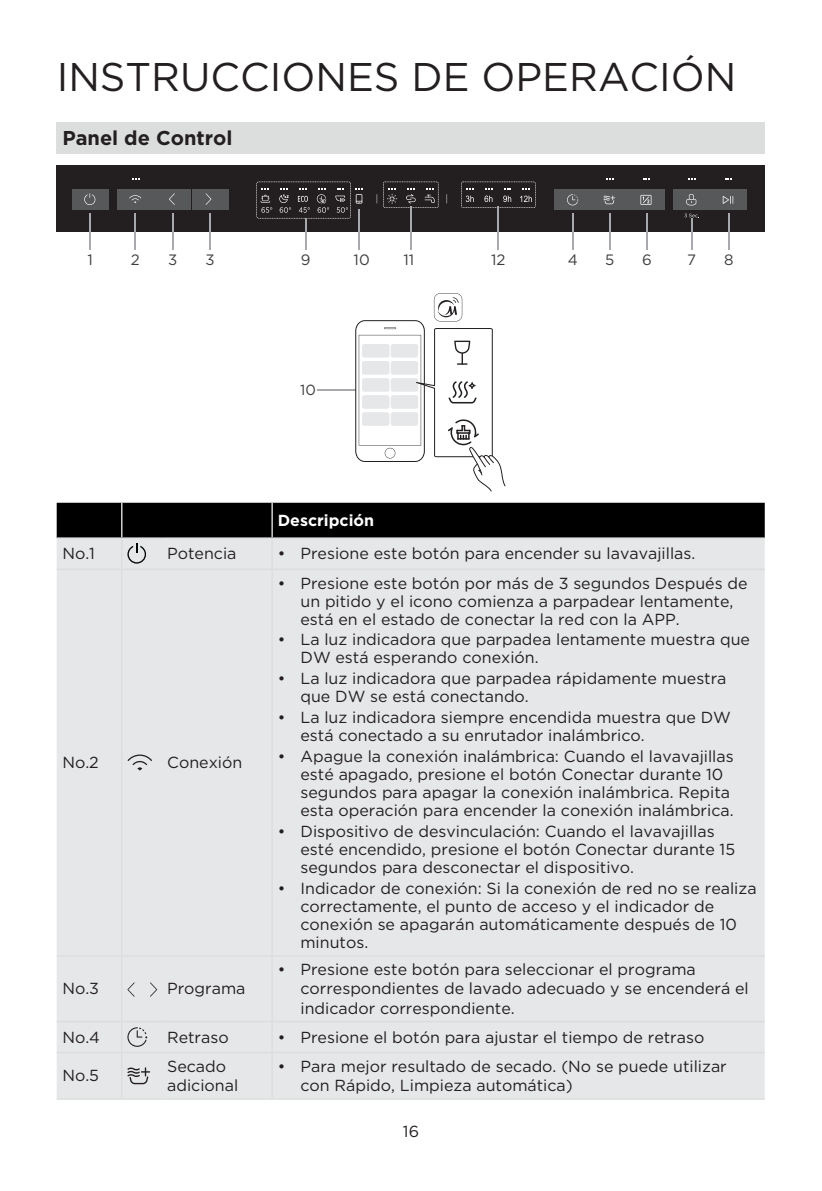
<style>
.page{position:relative;width:822px;height:1191px;background:#fff}
.page>*{position:absolute;margin:0;border:0;box-sizing:border-box;transform-origin:0 0}
.T1-1{font:40px "Gotham";color:#231f20}
.t1{font:700 20px "Gotham";color:#231f20}
._8号_正文{font:16px/18px "Gotham";color:#231f20}
.t2{font:700 16px "Gotham";color:#fff}
.t3{font:15px "Gotham";color:#3e3e3f}
.t4{font:14.6px "Gotham";color:#3e3e3f}
</style>
<div class="page">
<div style="left:57px;top:122px;width:708px;height:32px;background:#dcdddd"></div>
<div style="left:57px;top:165px;width:708px;height:66px;background:#231f20"></div>
<div style="left:554px;top:190px;width:37px;height:20px;background:#57585a"></div>
<div style="left:192px;top:190px;width:36px;height:20px;background:#57585a"></div>
<div style="left:155px;top:190px;width:36px;height:20px;background:#57585a"></div>
<div style="left:117px;top:190px;width:37px;height:20px;background:#57585a"></div>
<div style="left:72px;top:190px;width:37px;height:20px;background:#57585a"></div>
<div style="left:592px;top:190px;width:36px;height:20px;background:#57585a"></div>
<div style="left:629px;top:190px;width:36px;height:20px;background:#57585a"></div>
<div style="left:673px;top:190px;width:37px;height:20px;background:#57585a"></div>
<div style="left:710px;top:190px;width:37px;height:20px;background:#57585a"></div>
<svg style="left:567px;top:194px;width:11px;height:11px"></svg>
<svg style="left:723px;top:196px;width:10px;height:8px"></svg>
<svg style="left:604px;top:195px;width:11px;height:9px"></svg>
<svg style="left:640px;top:195px;width:11px;height:10px"></svg>
<svg style="left:686px;top:194px;width:10px;height:11px"></svg>
<svg style="left:84px;top:193px;width:11px;height:12px"></svg>
<svg style="left:129px;top:195px;width:12px;height:8px"></svg>
<svg style="left:205px;top:193px;width:7px;height:12px"></svg>
<svg style="left:169px;top:193px;width:6px;height:12px"></svg>
<svg style="left:684px;top:214px;width:15px;height:4px"></svg>
<svg style="left:256px;top:182px;width:107px;height:36px"></svg>
<svg style="left:377px;top:182px;width:61px;height:26px"></svg>
<svg style="left:461px;top:182px;width:75px;height:26px"></svg>
<hr style="left:317px;top:389px;width:39px;height:1px;background:#a8a9ad">
<hr style="left:90px;top:213px;width:1px;height:37px;background:#a8a9ad">
<hr style="left:135px;top:213px;width:1px;height:37px;background:#a8a9ad">
<hr style="left:172px;top:213px;width:1px;height:37px;background:#a8a9ad">
<hr style="left:209px;top:213px;width:2px;height:37px;background:#a8a9ad">
<hr style="left:572px;top:213px;width:1px;height:37px;background:#a8a9ad">
<hr style="left:609px;top:213px;width:1px;height:37px;background:#a8a9ad">
<hr style="left:691px;top:219px;width:1px;height:31px;background:#a8a9ad">
<hr style="left:646px;top:213px;width:1px;height:37px;background:#a8a9ad">
<hr style="left:728px;top:213px;width:1px;height:37px;background:#a8a9ad">
<hr style="left:358px;top:209px;width:2px;height:41px;background:#a8a9ad">
<hr style="left:410px;top:207px;width:1px;height:43px;background:#a8a9ad">
<hr style="left:498px;top:207px;width:1px;height:43px;background:#a8a9ad">
<hr style="left:305px;top:218px;width:1px;height:32px;background:#a8a9ad">
<svg style="left:355px;top:293px;width:151px;height:198px"></svg>
<div style="left:57px;top:570px;width:708px;height:528px;background:#e6e7e9"></div>
<hr style="left:57px;top:568px;width:65px;height:2px;background:#dcdddd">
<hr style="left:122px;top:568px;width:39px;height:2px;background:#dcdddd">
<hr style="left:121px;top:570px;width:1px;height:385px;background:#dcdddd">
<hr style="left:161px;top:568px;width:111px;height:2px;background:#dcdddd">
<hr style="left:272px;top:568px;width:493px;height:2px;background:#dcdddd">
<hr style="left:271px;top:570px;width:2px;height:385px;background:#dcdddd">
<hr style="left:57px;top:955px;width:65px;height:1px;background:#dcdddd">
<hr style="left:122px;top:955px;width:39px;height:1px;background:#dcdddd">
<hr style="left:121px;top:956px;width:1px;height:64px;background:#dcdddd">
<hr style="left:161px;top:955px;width:111px;height:1px;background:#dcdddd">
<hr style="left:272px;top:955px;width:493px;height:1px;background:#dcdddd">
<hr style="left:271px;top:956px;width:2px;height:64px;background:#dcdddd">
<hr style="left:57px;top:1020px;width:65px;height:2px;background:#dcdddd">
<hr style="left:122px;top:1020px;width:39px;height:2px;background:#dcdddd">
<hr style="left:161px;top:1020px;width:111px;height:2px;background:#dcdddd">
<hr style="left:272px;top:1020px;width:493px;height:2px;background:#dcdddd">
<hr style="left:271px;top:1022px;width:2px;height:29px;background:#dcdddd">
<hr style="left:57px;top:1051px;width:65px;height:2px;background:#dcdddd">
<hr style="left:122px;top:1051px;width:39px;height:2px;background:#dcdddd">
<hr style="left:121px;top:1053px;width:1px;height:45px;background:#dcdddd">
<hr style="left:161px;top:1051px;width:111px;height:2px;background:#dcdddd">
<hr style="left:272px;top:1051px;width:493px;height:2px;background:#dcdddd">
<hr style="left:271px;top:1053px;width:2px;height:45px;background:#dcdddd">
<hr style="left:57px;top:1098px;width:65px;height:1px;background:#dcdddd">
<hr style="left:122px;top:1098px;width:39px;height:1px;background:#dcdddd">
<hr style="left:161px;top:1098px;width:111px;height:1px;background:#dcdddd">
<hr style="left:272px;top:1098px;width:493px;height:1px;background:#dcdddd">
<svg style="left:57px;top:503px;width:708px;height:65px;background:#6c6c6d"></svg>
<svg style="left:127px;top:754px;width:25px;height:16px"></svg>
<svg style="left:150px;top:982px;width:7px;height:14px"></svg>
<svg style="left:127px;top:982px;width:8px;height:14px"></svg>
<svg style="left:121px;top:1022px;width:26px;height:29px"></svg>
<svg style="left:127px;top:1067px;width:23px;height:17px"></svg>
<p class="T1-1" style="left:57px;top:51px;width:681px">INSTRUCCIONES DE OPERACIÓN</p>
<p class="t1" style="left:62px;top:125px;width:172px">Panel de Control</p>
<p class="t3" style="left:87px;top:250px;width:7px">1</p>
<p class="t3" style="left:131px;top:250px;width:10px">2</p>
<p class="t3" style="left:168px;top:250px;width:11px">3</p>
<p class="t3" style="left:205px;top:250px;width:11px">3</p>
<p class="t3" style="left:301px;top:250px;width:11px">9</p>
<p class="t3" style="left:354px;top:250px;width:18px">10</p>
<p class="t3" style="left:404px;top:250px;width:12px">11</p>
<p class="t3" style="left:491px;top:250px;width:16px">12</p>
<p class="t3" style="left:568px;top:250px;width:12px">4</p>
<p class="t3" style="left:605px;top:250px;width:11px">5</p>
<p class="t3" style="left:642px;top:250px;width:11px">6</p>
<p class="t3" style="left:687px;top:250px;width:10px">7</p>
<p class="t3" style="left:724px;top:250px;width:11px">8</p>
<p class="t4" style="left:300px;top:381px;width:17px">10</p>
<p class="t2" style="left:278px;top:510px;width:98px">Descripción</p>
<p class="_8号_正文" style="left:62px;top:544px;width:34px">No.1</p>
<p class="_8号_正文" style="left:167px;top:544px;width:71px">Potencia</p>
<p class="_8号_正文" style="left:278px;top:544px;width:419px">• Presione este botón para encender su lavavajillas.</p>
<p class="_8号_正文" style="left:62px;top:753px;width:38px">No.2</p>
<p class="_8号_正文" style="left:167px;top:753px;width:77px">Conexión</p>
<p class="_8号_正文" style="left:62px;top:979px;width:38px">No.3</p>
<p class="_8号_正文" style="left:167px;top:979px;width:80px">Programa</p>
<p class="_8号_正文" style="left:300px;top:573px;width:449px;text-indent:-23px">• Presione este botón por más de 3 segundos Después de un pitido y el icono comienza a parpadear lentamente, está en el estado de conectar la red con la APP.</p>
<p class="_8号_正文" style="left:300px;top:630px;width:451px;text-indent:-23px">• La luz indicadora que parpadea lentamente muestra que<br>DW está esperando conexión.</p>
<p class="_8号_正文" style="left:300px;top:669px;width:427px;text-indent:-23px">• La luz indicadora que parpadea rápidamente muestra que DW se está conectando.</p>
<p class="_8号_正文" style="left:300px;top:708px;width:432px;text-indent:-23px">• La luz indicadora siempre encendida muestra que DW está conectado a su enrutador inalámbrico.</p>
<p class="_8号_正文" style="left:300px;top:747px;width:435px;text-indent:-23px">• Apague la conexión inalámbrica: Cuando el lavavajillas esté apagado, presione el botón Conectar durante 10 segundos para apagar la conexión inalámbrica. Repita esta operación para encender la conexión inalámbrica.</p>
<p class="_8号_正文" style="left:300px;top:821px;width:436px;text-indent:-23px">• Dispositivo de desvinculación: Cuando el lavavajillas esté encendido, presione el botón Conectar durante 15 segundos para desconectar el dispositivo.</p>
<p class="_8号_正文" style="left:300px;top:878px;width:458px;text-indent:-23px">• Indicador de conexión: Si la conexión de red no se realiza correctamente, el punto de acceso y el indicador de conexión se apagarán automáticamente después de 10 minutos.</p>
<p class="_8号_正文" style="left:300px;top:959px;width:450px;line-height:19.2px;text-indent:-23px">• Presione este botón para seleccionar el programa correspondientes de lavado adecuado y se encenderá el indicador correspondiente.</p>
<p class="_8号_正文" style="left:62px;top:1027px;width:39px">No.4</p>
<p class="_8号_正文" style="left:167px;top:1027px;width:63px">Retraso</p>
<p class="_8号_正文" style="left:278px;top:1027px;width:428px">• Presione el botón para ajustar el tiempo de retraso</p>
<p class="_8号_正文" style="left:62px;top:1066px;width:38px">No.5</p>
<p class="_8号_正文" style="left:167px;top:1056px;width:73px;line-height:19.2px">Secado adicional</p>
<p class="_8号_正文" style="left:300px;top:1056px;width:428px;line-height:19.2px;text-indent:-23px">• Para mejor resultado de secado. (No se puede utilizar con Rápido, Limpieza automática)</p>
<p class="_8号_正文" style="left:403px;top:1121px;width:18px">16</p>
</div>
